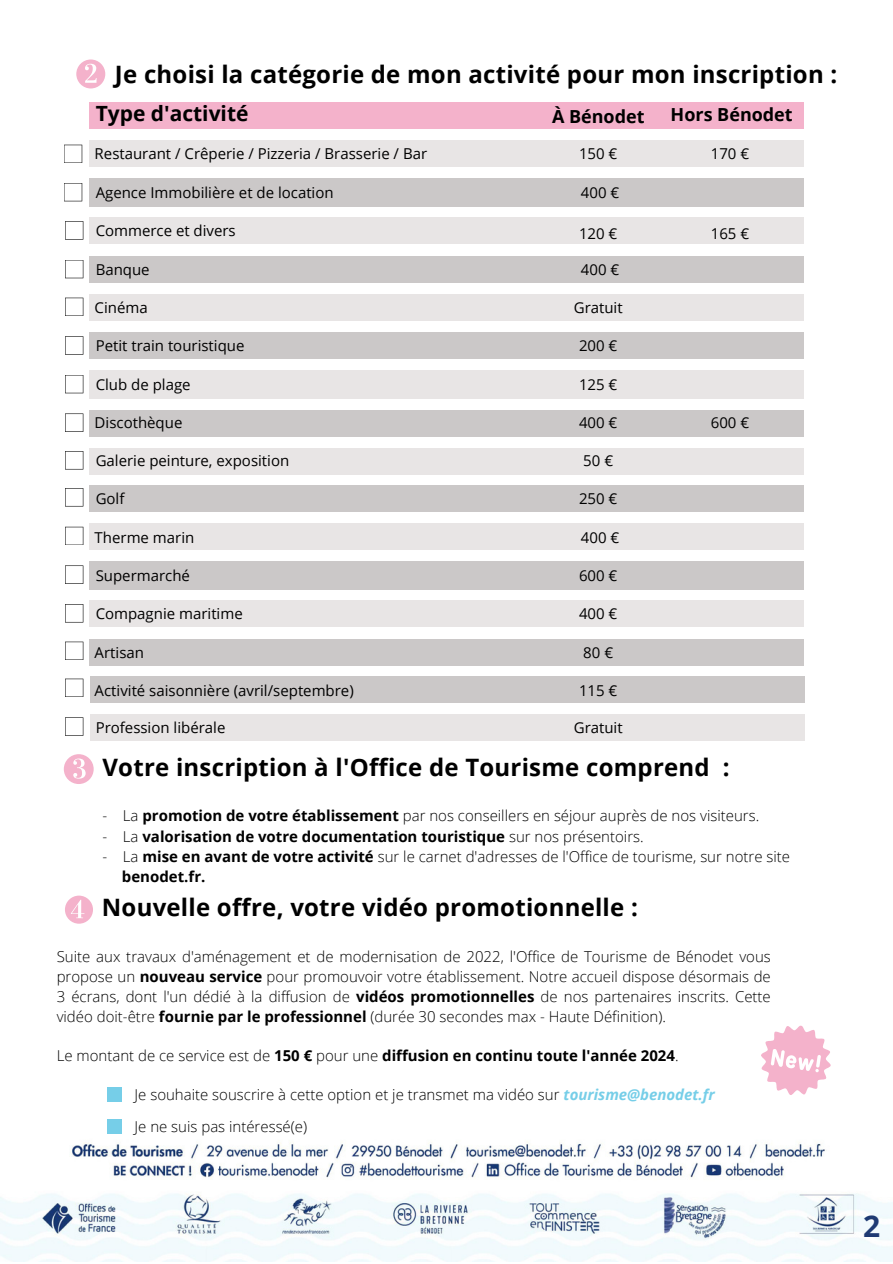
<style>
.page{position:relative;width:893px;height:1264px;background:#fff}
.page>*{position:absolute;margin:0;border:0;box-sizing:border-box;transform-origin:0 0}
.t1{font:700 30px "Open Sans";color:#1f3a73}
.t2{font:700 24px "Open Sans";letter-spacing:.01em;color:#000}
.t3{font:700 21px "Open Sans";color:#000}
.t4{font:700 18px "Open Sans";color:#000}
.t5{font:300 15px/20.2px "Open Sans";color:#000;text-align:justify}
.t6{font:15px "Open Sans";color:#000}
.t7{font:700 15px "Open Sans";color:#000}
.s1{font-weight:700}
.s2{font-weight:300}
.s3{font-weight:700;font-style:italic;color:#76cee8}
</style>
<div class="page">
<svg style="left:76px;top:59px;width:29px;height:29px"></svg>
<div style="left:89px;top:102px;width:714px;height:27px;background:#f4b2cb"></div>
<div style="left:89px;top:140px;width:714px;height:27px;background:#e8e5e5"></div>
<div style="left:89px;top:178px;width:714px;height:28px;background:#cbc8c8"></div>
<div style="left:89px;top:217px;width:714px;height:27px;background:#e8e5e5"></div>
<div style="left:89px;top:256px;width:714px;height:27px;background:#cbc8c8"></div>
<div style="left:89px;top:332px;width:714px;height:27px;background:#cbc8c8"></div>
<div style="left:89px;top:370px;width:714px;height:28px;background:#e8e5e5"></div>
<div style="left:89px;top:410px;width:714px;height:27px;background:#cbc8c8"></div>
<div style="left:89px;top:448px;width:714px;height:27px;background:#e8e5e5"></div>
<div style="left:89px;top:294px;width:714px;height:27px;background:#e8e5e5"></div>
<div style="left:89px;top:484px;width:714px;height:27px;background:#cbc8c8"></div>
<div style="left:89px;top:523px;width:714px;height:27px;background:#e8e5e5"></div>
<div style="left:89px;top:561px;width:714px;height:28px;background:#cbc8c8"></div>
<div style="left:89px;top:600px;width:714px;height:27px;background:#e8e5e5"></div>
<div style="left:89px;top:638px;width:714px;height:27px;background:#cbc8c8"></div>
<svg style="left:64px;top:145px;width:18px;height:18px"></svg>
<div style="left:91px;top:714px;width:713px;height:27px;background:#e8e5e5"></div>
<div style="left:91px;top:675px;width:713px;height:27px;background:#cbc8c8"></div>
<svg style="left:64px;top:754px;width:30px;height:30px"></svg>
<svg style="left:64px;top:183px;width:18px;height:18px"></svg>
<svg style="left:65px;top:221px;width:18px;height:18px"></svg>
<svg style="left:65px;top:260px;width:18px;height:18px"></svg>
<svg style="left:65px;top:298px;width:18px;height:18px"></svg>
<svg style="left:65px;top:336px;width:18px;height:19px"></svg>
<svg style="left:65px;top:375px;width:18px;height:18px"></svg>
<svg style="left:65px;top:413px;width:18px;height:19px"></svg>
<svg style="left:65px;top:451px;width:18px;height:18px"></svg>
<svg style="left:65px;top:488px;width:18px;height:18px"></svg>
<svg style="left:65px;top:527px;width:18px;height:18px"></svg>
<img style="left:0;top:1130px;width:892px;height:131px">
<svg style="left:65px;top:565px;width:18px;height:19px"></svg>
<svg style="left:65px;top:604px;width:18px;height:18px"></svg>
<svg style="left:65px;top:641px;width:18px;height:19px"></svg>
<svg style="left:65px;top:678px;width:18px;height:19px"></svg>
<svg style="left:65px;top:717px;width:18px;height:18px"></svg>
<svg style="left:65px;top:895px;width:28px;height:28px"></svg>
<div style="left:108px;top:1087px;width:14px;height:14px;background:#76cee8"></div>
<div style="left:108px;top:1118px;width:14px;height:15px;background:#76cee8"></div>
<svg style="left:761px;top:1025px;width:70px;height:70px"></svg>
<p class="t2" style="left:115px;top:58px;width:723px">Je choisi la catégorie de mon activité pour mon inscription :</p>
<p class="t3" style="left:96px;top:98px;width:154px">Type d'activité</p>
<p class="t4" style="left:552px;top:104px;width:94px">À Bénodet</p>
<p class="t4" style="left:670px;top:102px;width:124px">Hors Bénodet</p>
<p class="t6" style="left:95px;top:143px;width:334px">Restaurant / Crêperie / Pizzeria / Brasserie / Bar</p>
<p class="t6" style="left:579px;top:143px;width:40px">150 €</p>
<p class="t6" style="left:96px;top:182px;width:239px">Agence Immobilière et de location</p>
<p class="t6" style="left:581px;top:182px;width:40px">400 €</p>
<p class="t6" style="left:96px;top:220px;width:142px">Commerce et divers</p>
<p class="t6" style="left:579px;top:222px;width:40px">120 €</p>
<p class="t6" style="left:96px;top:259px;width:56px">Banque</p>
<p class="t6" style="left:581px;top:259px;width:40px">400 €</p>
<p class="t6" style="left:95px;top:296px;width:55px">Cinéma</p>
<p class="t6" style="left:573px;top:296px;width:50px">Gratuit</p>
<p class="t6" style="left:96px;top:335px;width:150px">Petit train touristique</p>
<p class="t6" style="left:579px;top:335px;width:40px">200 €</p>
<p class="t6" style="left:96px;top:374px;width:96px">Club de plage</p>
<p class="t6" style="left:579px;top:374px;width:40px">125 €</p>
<p class="t6" style="left:95px;top:412px;width:89px">Discothèque</p>
<p class="t6" style="left:579px;top:412px;width:40px">400 €</p>
<p class="t6" style="left:96px;top:450px;width:195px">Galerie peinture, exposition</p>
<p class="t6" style="left:583px;top:450px;width:31px">50 €</p>
<p class="t6" style="left:96px;top:488px;width:30px">Golf</p>
<p class="t6" style="left:579px;top:488px;width:40px">250 €</p>
<p class="t6" style="left:95px;top:527px;width:101px">Therme marin</p>
<p class="t6" style="left:581px;top:527px;width:40px">400 €</p>
<p class="t6" style="left:96px;top:564px;width:96px">Supermarché</p>
<p class="t6" style="left:579px;top:564px;width:40px">600 €</p>
<p class="t6" style="left:96px;top:603px;width:149px">Compagnie maritime</p>
<p class="t6" style="left:579px;top:603px;width:40px">400 €</p>
<p class="t6" style="left:95px;top:641px;width:51px">Artisan</p>
<p class="t6" style="left:583px;top:641px;width:31px">80 €</p>
<p class="t6" style="left:95px;top:679px;width:260px">Activité saisonnière (avril/septembre)</p>
<p class="t6" style="left:579px;top:679px;width:40px">115 €</p>
<p class="t6" style="left:96px;top:717px;width:131px">Profession libérale</p>
<p class="t6" style="left:573px;top:717px;width:50px">Gratuit</p>
<p class="t6" style="left:710px;top:143px;width:40px">170 €</p>
<p class="t6" style="left:710px;top:222px;width:40px">165 €</p>
<p class="t6" style="left:710px;top:412px;width:40px">600 €</p>
<p class="t2" style="left:102px;top:750px;width:628px">Votre inscription à l'Office de Tourisme comprend :</p>
<p class="t5" style="left:102px;top:805px;width:658px">- La <span class="s1">promotion de votre établissement</span> par nos conseillers en séjour auprès de nos visiteurs.</p>
<p class="t7" style="left:102px;top:825px;width:542px"><span class="s2">- La</span> valorisation de votre documentation touristique <span class="s2">sur nos présentoirs.</span></p>
<p class="t5" style="left:102px;top:845px;width:689px">- La <span class="s1">mise en avant de votre activité</span> sur le carnet d'adresses de l'Office de tourisme, sur notre site</p>
<p class="t7" style="left:122px;top:866px;width:85px">benodet.fr.</p>
<p class="t2" style="left:102px;top:890px;width:537px">Nouvelle offre, votre vidéo promotionnelle :</p>
<p class="t5" style="left:57px;top:945px;width:715px">Suite aux travaux d'aménagement et de modernisation de 2022, l'Office de Tourisme de Bénodet vous propose un <span class="s1">nouveau service</span> pour promouvoir votre établissement. Notre accueil dispose désormais de 3 écrans, dont l'un dédié à la diffusion de <span class="s1">vidéos promotionnelles</span> de nos partenaires inscrits. Cette vidéo doit-être <span class="s1">fournie par le professionnel</span> (durée 30 secondes max - Haute Définition).</p>
<p class="t7" style="left:57px;top:1044px;width:623px"><span class="s2">Le montant de ce service est de</span> 150 € <span class="s2">pour une</span> diffusion en continu toute l'année 2024<span class="s2">.</span></p>
<p class="t5" style="left:134px;top:1084px;width:581px">Je souhaite souscrire à cette option et je transmet ma vidéo sur <span class="s3">tourisme@benodet.fr</span></p>
<p class="t5" style="left:134px;top:1115px;width:174px">Je ne suis pas intéressé(e)</p>
<p class="t1" style="left:863px;top:1205px;width:19px">2</p>
</div>
